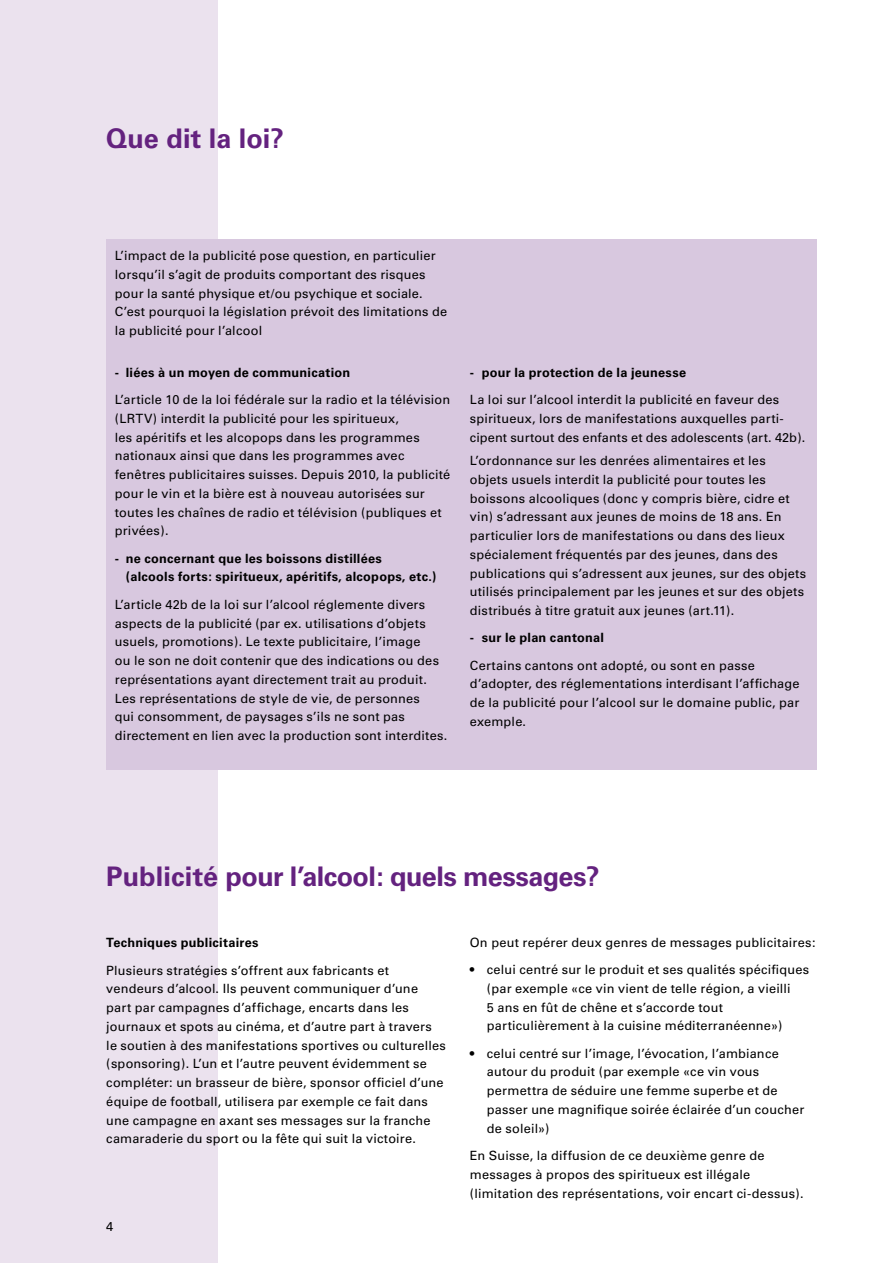
<style>
.page{position:relative;width:893px;height:1263px;background:#fff}
.page>*{position:absolute;margin:0;border:0;box-sizing:border-box;transform-origin:0 0}
.t1{font:700 27px "Univers";letter-spacing:-.015em;color:#64227f}
.t2{font:12.75px/18.8px "Univers";letter-spacing:.015em;color:#000}
.t3{font:700 12.75px/18.8px "Univers";letter-spacing:.02em;color:#000}
</style>
<div class="page">
<div style="left:0;top:0;width:218px;height:1263px;background:#ebe2ee"></div>
<div style="left:106px;top:239px;width:710px;height:531px;background:#d8c8df"></div>
<h1 class="t1" style="left:106px;top:122px;width:179px">Que dit la loi?</h1>
<p class="t2" style="left:115px;top:246px;width:334px">L’impact de la publicité pose question, en particulier lorsqu’il s’agit de produits comportant des risques pour la santé physique et/ou psychique et sociale.<br>C’est pourquoi la législation prévoit des limitations de la publicité pour l’alcool</p>
<p class="t3" style="left:115px;top:363px;width:237px">- liées à un moyen de communication</p>
<p class="t2" style="left:115px;top:390px;width:337px">L’article 10 de la loi fédérale sur la radio et la télévision (LRTV) interdit la publicité pour les spiritueux,<br>les apéritifs et les alcopops dans les programmes nationaux ainsi que dans les programmes avec fenêtres publicitaires suisses. Depuis 2010, la publicité pour le vin et la bière est à nouveau autorisées sur toutes les chaînes de radio et télévision (publiques et privées).</p>
<p class="t3" style="left:126px;top:549px;width:312px;text-indent:-11px">- ne concernant que les boissons distillées<br>(alcools forts: spiritueux, apéritifs, alcopops, etc.)</p>
<p class="t2" style="left:115px;top:595px;width:334px">L’article 42b de la loi sur l’alcool réglemente divers aspects de la publicité (par ex. utilisations d’objets usuels, promotions). Le texte publicitaire, l’image<br>ou le son ne doit contenir que des indications ou des représentations ayant directement trait au produit.<br>Les représentations de style de vie, de personnes<br>qui consomment, de paysages s’ils ne sont pas directement en lien avec la production sont interdites.</p>
<p class="t3" style="left:470px;top:363px;width:218px">- pour la protection de la jeunesse</p>
<p class="t2" style="left:470px;top:391px;width:337px">La loi sur l’alcool interdit la publicité en faveur des spiritueux, lors de manifestations auxquelles parti&shy;cipent surtout des enfants et des adolescents (art. 42b).</p>
<p class="t2" style="left:470px;top:451px;width:338px">L’ordonnance sur les denrées alimentaires et les objets usuels interdit la publicité pour toutes les boissons alcooliques (donc y compris bière, cidre et vin) s’adressant aux jeunes de moins de 18 ans. En particulier lors de manifestations ou dans des lieux spécialement fréquentés par des jeunes, dans des publications qui s’adressent aux jeunes, sur des objets utilisés principalement par les jeunes et sur des objets distribués à titre gratuit aux jeunes (art.11).</p>
<p class="t3" style="left:470px;top:628px;width:136px">- sur le plan cantonal</p>
<p class="t2" style="left:470px;top:656px;width:331px">Certains cantons ont adopté, ou sont en passe d’adopter, des réglementations interdisant l’affichage de la publicité pour l’alcool sur le domaine public, par exemple.</p>
<h1 class="t1" style="left:106px;top:861px;width:495px">Publicité pour l’alcool: quels messages?</h1>
<p class="t3" style="left:106px;top:934px;width:154px">Techniques publicitaires</p>
<p class="t2" style="left:106px;top:961px;width:341px">Plusieurs stratégies s’offrent aux fabricants et vendeurs d’alcool. Ils peuvent communiquer d’une part par campagnes d’affichage, encarts dans les journaux et spots au cinéma, et d’autre part à travers<br>le soutien à des manifestations sportives ou culturelles (sponsoring). L’un et l’autre peuvent évidemment se compléter: un brasseur de bière, sponsor officiel d’une équipe de football, utilisera par exemple ce fait dans une campagne en axant ses messages sur la franche camaraderie du sport ou la fête qui suit la victoire.</p>
<p class="t2" style="left:106px;top:1217px;width:9px">4</p>
<p class="t2" style="left:470px;top:933px;width:347px">On peut repérer deux genres de messages publicitaires:</p>
<p class="t2" style="left:487px;top:960px;width:324px;text-indent:-17px">• celui centré sur le produit et ses qualités spécifiques (par exemple «ce vin vient de telle région, a vieilli<br>5 ans en fût de chêne et s’accorde tout particulièrement à la cuisine méditerranéenne»)</p>
<p class="t2" style="left:487px;top:1044px;width:319px;text-indent:-17px">• celui centré sur l’image, l’évocation, l’ambiance autour du produit (par exemple «ce vin vous permettra de séduire une femme superbe et de passer une magnifique soirée éclairée d’un coucher de soleil»)</p>
<p class="t2" style="left:470px;top:1146px;width:335px">En Suisse, la diffusion de ce deuxième genre de messages à propos des spiritueux est illégale (limitation des représentations, voir encart ci-dessus).</p>
</div>
